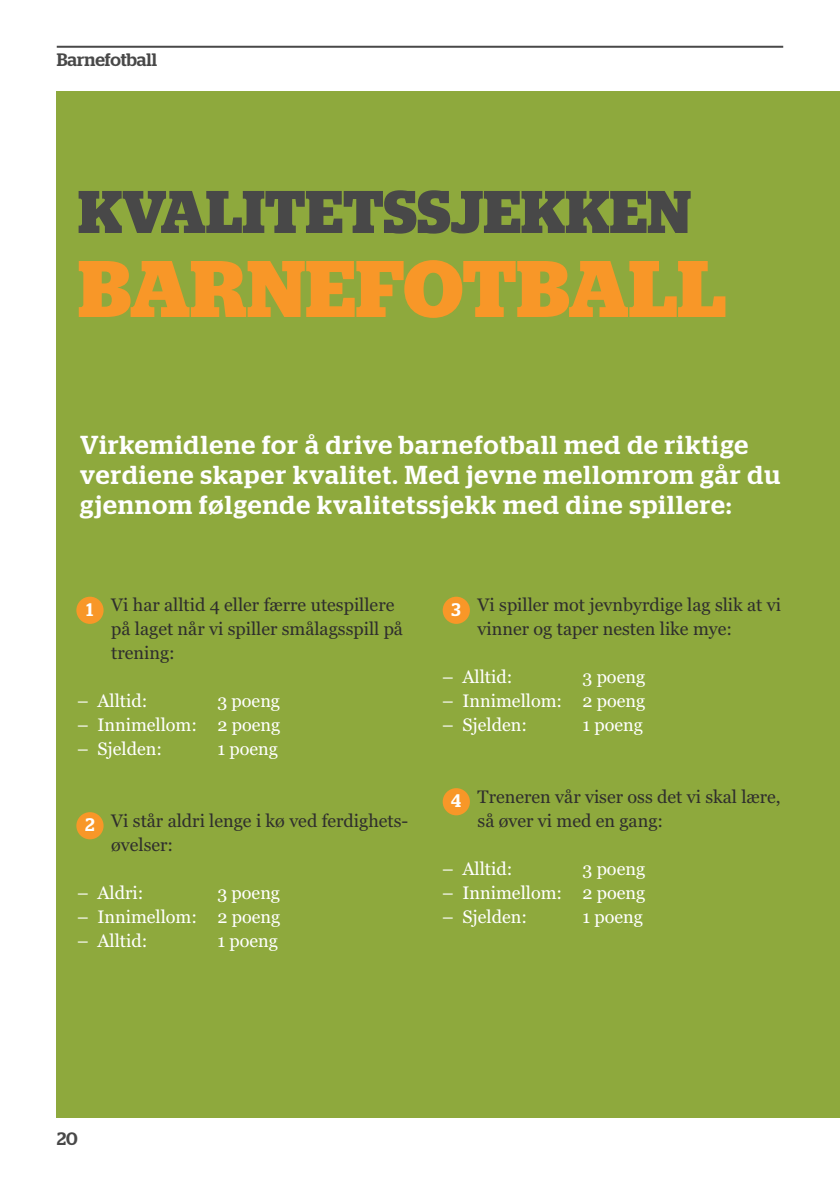
<style>
.page{position:relative;width:840px;height:1191px;background:#fff}
.page>*{position:absolute;margin:0;border:0;box-sizing:border-box;transform-origin:0 0}
.t1{font:700 80px "Stag";color:#f89728}
.t2{font:700 60px "Stag";color:#484848}
.t3{font:500 26px/30px "Stag";letter-spacing:.05em;color:#fff}
.t4{font:500 18.2px "Stag";color:#fff}
.t5{font:18px/24px "Georgia";color:#2f2e2d}
.t6{font:18px "Georgia";color:#fff}
.t7{font:500 18px "Stag";color:#484848}
</style>
<div class="page">
<hr style="left:57px;top:46px;width:725px;height:2px;background:#484848">
<div style="left:57px;top:91px;width:782px;height:1026px;background:#8ea93d"></div>
<div style="left:76px;top:596px;width:27px;height:28px;background:#f89728;border-radius:50%"></div>
<div style="left:442px;top:596px;width:27px;height:28px;background:#f89728;border-radius:50%"></div>
<div style="left:76px;top:812px;width:27px;height:27px;background:#f89728;border-radius:50%"></div>
<div style="left:442px;top:788px;width:27px;height:27px;background:#f89728;border-radius:50%"></div>
<p class="t7" style="left:57px;top:49px;width:102px">Barnefotball</p>
<h2 class="t2" style="left:78px;top:177px;width:614px">KVALITETSSJEKKEN</h2>
<h1 class="t1" style="left:78px;top:242px;width:649px">BARNEFOTBALL</h1>
<h3 class="t3" style="left:80px;top:430px;width:701px">Virkemidlene for å drive barnefotball med de riktige verdiene skaper kvalitet. Med jevne mellomrom går du gjennom følgende kvalitetssjekk med dine spillere:</h3>
<p class="t5" style="left:477px;top:592px;width:305px">Vi spiller mot jevnbyrdige lag slik at vi vinner og taper nesten like mye:</p>
<p class="t6" style="left:442px;top:666px;width:72px">– Alltid:</p>
<p class="t6" style="left:582px;top:666px;width:64px">3 poeng</p>
<p class="t6" style="left:442px;top:690px;width:204px">– Innimellom: 2 poeng</p>
<p class="t6" style="left:442px;top:714px;width:86px">– Sjelden:</p>
<p class="t6" style="left:582px;top:714px;width:62px">1 poeng</p>
<p class="t5" style="left:111px;top:592px;width:293px">Vi har alltid 4 eller færre utespillere på laget når vi spiller smålagsspill på trening:</p>
<p class="t6" style="left:77px;top:690px;width:72px">– Alltid:</p>
<p class="t6" style="left:217px;top:690px;width:64px">3 poeng</p>
<p class="t6" style="left:77px;top:714px;width:204px">– Innimellom: 2 poeng</p>
<p class="t6" style="left:77px;top:738px;width:86px">– Sjelden:</p>
<p class="t6" style="left:217px;top:738px;width:62px">1 poeng</p>
<p class="t4" style="left:86px;top:598px;width:8px">1</p>
<p class="t4" style="left:451px;top:598px;width:11px">3</p>
<p class="t5" style="left:111px;top:808px;width:298px">Vi står aldri lenge i kø ved ferdighets&shy;øvelser:</p>
<p class="t6" style="left:77px;top:882px;width:68px">– Aldri:</p>
<p class="t6" style="left:217px;top:882px;width:64px">3 poeng</p>
<p class="t6" style="left:77px;top:906px;width:204px">– Innimellom: 2 poeng</p>
<p class="t6" style="left:77px;top:930px;width:72px">– Alltid:</p>
<p class="t6" style="left:217px;top:930px;width:62px">1 poeng</p>
<p class="t4" style="left:85px;top:814px;width:11px">2</p>
<p class="t5" style="left:477px;top:784px;width:304px">Treneren vår viser oss det vi skal lære, så øver vi med en gang:</p>
<p class="t6" style="left:442px;top:858px;width:72px">– Alltid:</p>
<p class="t6" style="left:582px;top:858px;width:64px">3 poeng</p>
<p class="t6" style="left:442px;top:882px;width:204px">– Innimellom: 2 poeng</p>
<p class="t6" style="left:442px;top:906px;width:86px">– Sjelden:</p>
<p class="t6" style="left:582px;top:906px;width:62px">1 poeng</p>
<p class="t4" style="left:451px;top:790px;width:11px">4</p>
<p class="t7" style="left:57px;top:1127px;width:22px">20</p>
</div>
